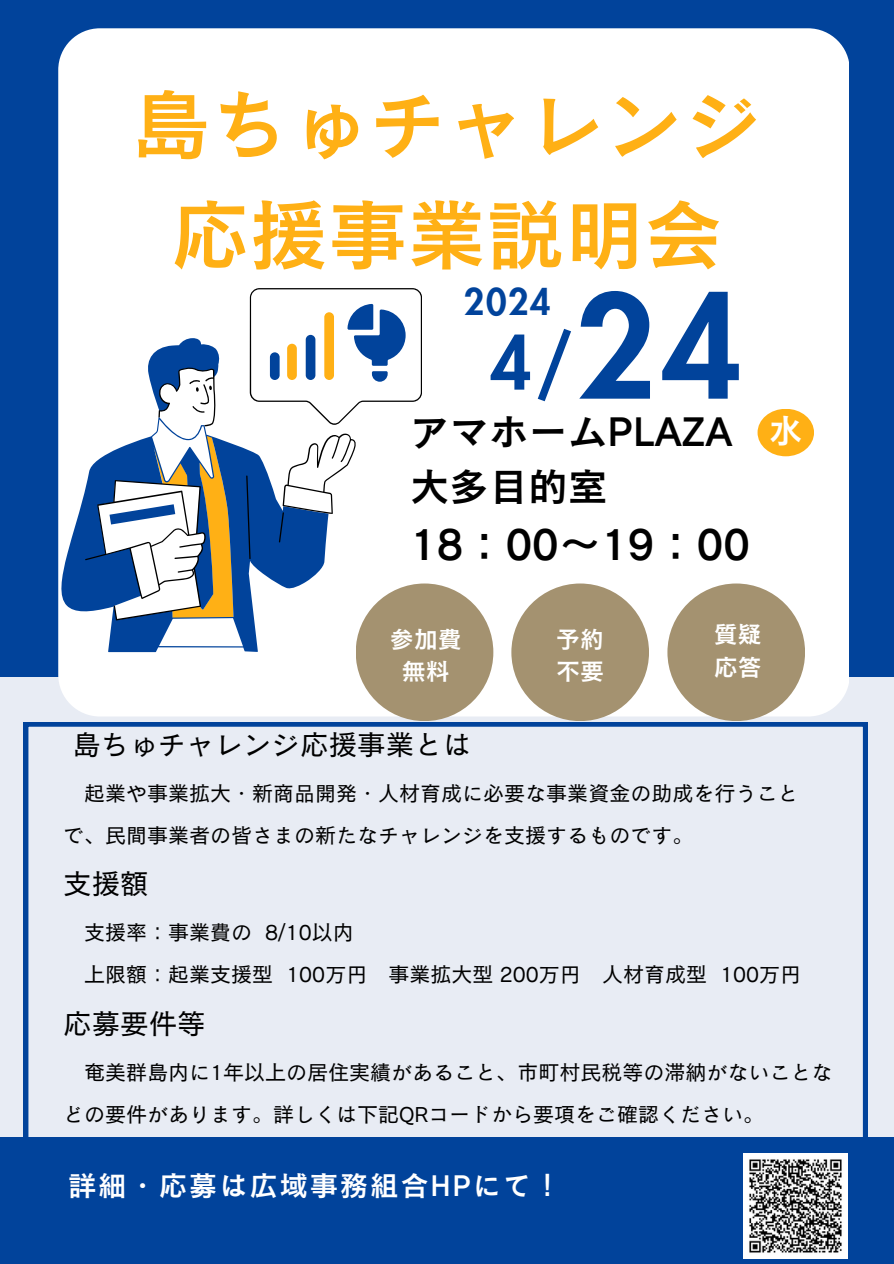
<style>
.page{position:relative;width:894px;height:1264px;background:#fff}
.page>*{position:absolute;margin:0;border:0;box-sizing:border-box;transform-origin:0 0}
.t1{font:800 139.05px "Futura LT Pro";color:#01439b}
.t2{font:78.9px/110.2px "Canva Cezanne Pro N DB";color:#ffb015;text-align:center}
.t3{font:800 71.7px "Futura LT Pro";color:#01439b}
.t4{font:42.45px "Canva Cezanne Pro N DB";color:#000}
.t5{font:39.45px/55.2px "Canva Cezanne Pro N DB";color:#000}
.t6{font:800 35.55px "Futura LT Pro";color:#01439b}
.t7{font:34.05px "Canva Cezanne Pro N DB";color:#fff}
.t8{font:28.5px "Canva Cezanne Pro N M";color:#000}
.t9{font:28.5px "Canva Cezanne Pro N DB";letter-spacing:.06em;color:#fff}
.t10{font:24px/32.7px "Canva Cezanne Pro N DB";color:#fff}
.t11{font:21px/41.7px "Canva Cezanne Pro N M";color:#000}
</style>
<div class="page">
<div style="left:0;top:0;width:893px;height:1263px;background:#01439b"></div>
<div style="left:0;top:677px;width:893px;height:459px;background:#e8ecf4"></div>
<div style="left:58px;top:28px;width:790px;height:688px;background:#fff;border-radius:42px"></div>
<svg style="left:24px;top:722px;width:843px;height:415px"></svg>
<div style="left:355px;top:583px;width:138px;height:138px;background:#a49270;border-radius:50%"></div>
<div style="left:511px;top:583px;width:137px;height:138px;background:#a49270;border-radius:50%"></div>
<div style="left:667px;top:583px;width:137px;height:138px;background:#a49270;border-radius:50%"></div>
<div style="left:757px;top:409px;width:56px;height:47px;background:#ffb015;border-radius:50%"></div>
<svg style="left:58px;top:309px;width:306px;height:343px"></svg>
<svg style="left:85px;top:288px;width:337px;height:332px"></svg>
<img style="left:743px;top:1153px;width:104px;height:105px">
<h2 class="t2" style="left:131px;top:68px;width:632px">島ちゅチャレンジ応援事業説明会</h2>
<h3 class="t6" style="left:464px;top:285px;width:88px">2024</h3>
<h3 class="t3" style="left:490px;top:330px;width:85px">4/</h3>
<h1 class="t1" style="left:575px;top:284px;width:168px">24</h1>
<h3 class="t5" style="left:410px;top:403px;width:323px">アマホームPLAZA大多目的室</h3>
<h3 class="t4" style="left:410px;top:522px;width:341px">18：00～19：00</h3>
<h3 class="t7" style="left:768px;top:412px;width:32px">水</h3>
<p class="t10" style="left:390px;top:622px;width:73px;text-align:center">参加費無料</p>
<p class="t10" style="left:556px;top:622px;width:50px">予約不要</p>
<p class="t10" style="left:713px;top:618px;width:50px">質疑応答</p>
<h3 class="t8" style="left:72px;top:729px;width:400px">島ちゅチャレンジ応援事業とは</h3>
<p class="t11" style="left:63px;top:772px;width:736px;text-indent:21px">起業や事業拡大・新商品開発・人材育成に必要な事業資金の助成を行うことで、民間事業者の皆さまの新たなチャレンジを支援するものです。</p>
<h3 class="t8" style="left:63px;top:869px;width:87px">支援額</h3>
<p class="t11" style="left:84px;top:911px;width:718px">支援率：事業費の 8/10以内<br>上限額：起業支援型 100万円 事業拡大型 200万円 人材育成型 100万円</p>
<h3 class="t8" style="left:63px;top:1008px;width:144px">応募要件等</h3>
<p class="t11" style="left:63px;top:1051px;width:770px;text-indent:21px">奄美群島内に1年以上の居住実績があること、市町村民税等の滞納がないことなどの要件があります。詳しくは下記QRコードから要項をご確認ください。</p>
<h3 class="t9" style="left:68px;top:1170px;width:495px">詳細・応募は広域事務組合HPにて！</h3>
</div>
